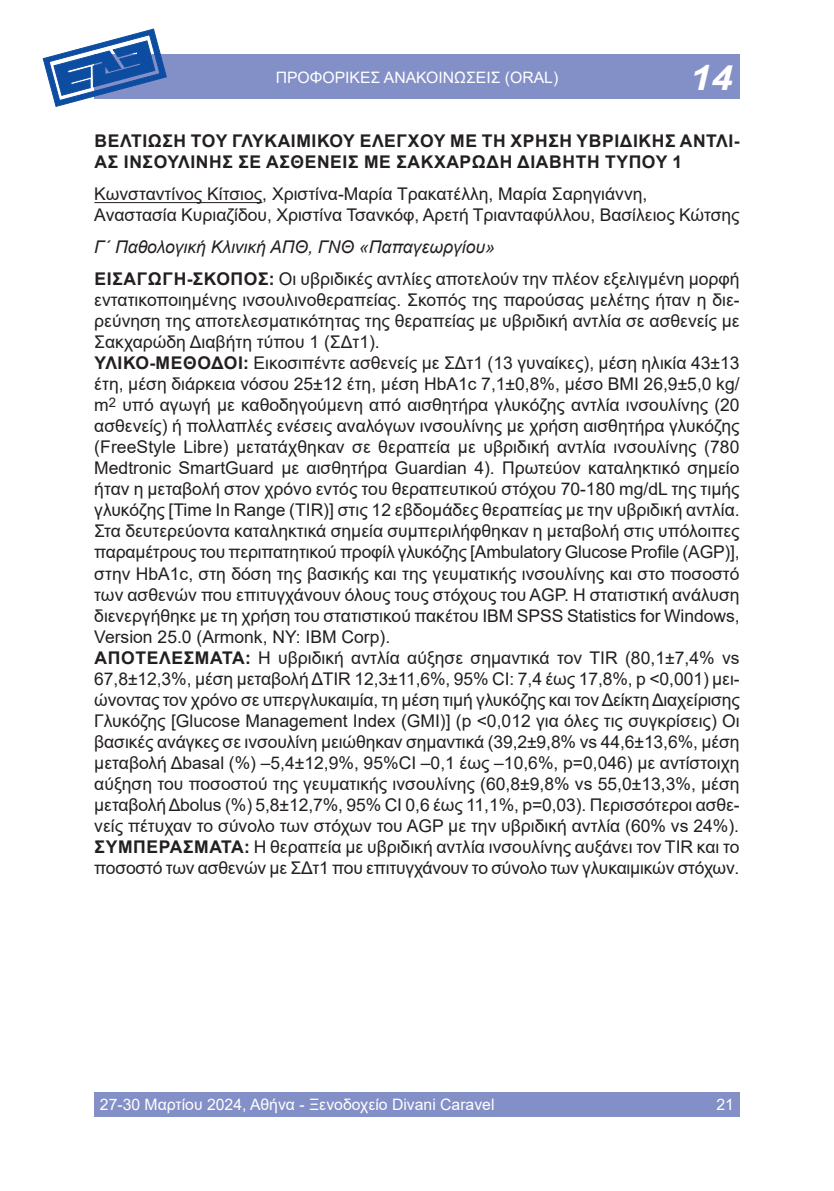
<style>
.page{position:relative;width:834px;height:1191px;background:#fff}
.page>*{position:absolute;margin:0;border:0;box-sizing:border-box;transform-origin:0 0}
.t1{font:italic 700 35px "Arial";color:#fff;scale:1.1 1}
.body_text_1st_par{font:17.5px/21px "Arial";color:#231f20;text-align:justify}
.names{font:17.5px "Arial";color:#231f20}
.titlos{font:700 17.5px/21px "Arial";letter-spacing:.035em;color:#231f20}
.nosokomeio{font:italic 17.5px "Arial";color:#231f20}
.t2{font:15.75px "Arial";color:#fff}
.s1{font-weight:700}
</style>
<div class="page">
<div style="left:94px;top:1091px;width:645px;height:25px;background:#838fc7"></div>
<div style="left:94px;top:55px;width:645px;height:44px;background:#838fc7"></div>
<svg style="left:43px;top:29px;width:124px;height:78px"></svg>
<hr style="left:94px;top:202px;width:168px;height:1px;background:#231f20">
<p class="t2" style="left:276px;top:66px;width:284px">ΠΡΟΦΟΡΙΚΕΣ ΑΝΑΚΟΙΝΩΣΕΙΣ (ORAL)</p>
<p class="t1" style="left:689px;top:54px;width:40px">14</p>
<p class="titlos" style="left:95px;top:130px;width:646px">ΒΕΛΤΙΩΣΗ ΤΟΥ ΓΛΥΚΑΙΜΙΚΟΥ ΕΛΕΓΧΟΥ ΜΕ ΤΗ ΧΡΗΣΗ ΥΒΡΙΔΙΚΗΣ ΑΝΤΛΙ-<br>ΑΣ ΙΝΣΟΥΛΙΝΗΣ ΣΕ ΑΣΘΕΝΕΙΣ ΜΕ ΣΑΚΧΑΡΩΔΗ ΔΙΑΒΗΤΗ ΤΥΠΟΥ 1</p>
<p class="names" style="left:94px;top:182px;width:554px">Κωνσταντίνος Κίτσιος, Χριστίνα-Μαρία Τρακατέλλη, Μαρία Σαρηγιάννη,</p>
<p class="names" style="left:94px;top:203px;width:646px">Αναστασία Κυριαζίδου, Χριστίνα Τσανκόφ, Αρετή Τριανταφύλλου, Βασίλειος Κώτσης</p>
<p class="nosokomeio" style="left:94px;top:236px;width:402px">Γ΄ Παθολογική Κλινική ΑΠΘ, ΓΝΘ «Παπαγεωργίου»</p>
<p class="body_text_1st_par" style="left:94px;top:269px;width:646px"><span class="s1">ΕΙΣΑΓΩΓΗ-ΣΚΟΠΟΣ:</span> Οι υβριδικές αντλίες αποτελούν την πλέον εξελιγμένη μορφή εντατικοποιημένης ινσουλινοθεραπείας. Σκοπός της παρούσας μελέτης ήταν η διε&shy;ρεύνηση της αποτελεσματικότητας της θεραπείας με υβριδική αντλία σε ασθενείς με Σακχαρώδη Διαβήτη τύπου 1 (ΣΔτ1).</p>
<p class="body_text_1st_par" style="left:94px;top:353px;width:646px"><span class="s1">ΥΛΙΚΟ-ΜΕΘΟΔΟΙ:</span> Εικοσιπέντε ασθενείς με ΣΔτ1 (13 γυναίκες), μέση ηλικία 43±13 έτη, μέση διάρκεια νόσου 25±12 έτη, μέση HbA1c 7,1±0,8%, μέσο BMI 26,9±5,0 kg/ m<sup>2</sup> υπό αγωγή με καθοδηγούμενη από αισθητήρα γλυκόζης αντλία ινσουλίνης (20 ασθενείς) ή πολλαπλές ενέσεις αναλόγων ινσουλίνης με χρήση αισθητήρα γλυκόζης (FreeStyle Libre) μετατάχθηκαν σε θεραπεία με υβριδική αντλία ινσουλίνης (780<br>Medtronic SmartGuard με αισθητήρα Guardian 4). Πρωτεύον καταληκτικό σημείο ήταν η μεταβολή στον χρόνο εντός του θεραπευτικού στόχου 70-180 mg/dL της τιμής γλυκόζης [Time In Range (TIR)] στις 12 εβδομάδες θεραπείας με την υβριδική αντλία.<br>Στα δευτερεύοντα καταληκτικά σημεία συμπεριλήφθηκαν η μεταβολή στις υπόλοιπες παραμέτρους του περιπατητικού προφίλ γλυκόζης [Ambulatory Glucose Profile (AGP)], στην HbA1c, στη δόση της βασικής και της γευματικής ινσουλίνης και στο ποσοστό των ασθενών που επιτυγχάνουν όλους τους στόχους του AGP. Η στατιστική ανάλυση διενεργήθηκε με τη χρήση του στατιστικού πακέτου IBM SPSS Statistics for Windows, Version 25.0 (Armonk, NY: IBM Corp).</p>
<p class="body_text_1st_par" style="left:94px;top:647px;width:647px"><span class="s1">ΑΠΟΤΕΛΕΣΜΑΤΑ:</span> Η υβριδική αντλία αύξησε σημαντικά τον TIR (80,1±7,4% vs 67,8±12,3%, μέση μεταβολή ΔTIR 12,3±11,6%, 95% CI: 7,4 έως 17,8%, p &lt;0,001) μει&shy;ώνοντας τον χρόνο σε υπεργλυκαιμία, τη μέση τιμή γλυκόζης και τον Δείκτη Διαχείρισης Γλυκόζης [Glucose Management Index (GMI)] (p &lt;0,012 για όλες τις συγκρίσεις) Οι βασικές ανάγκες σε ινσουλίνη μειώθηκαν σημαντικά (39,2±9,8% vs 44,6±13,6%, μέση μεταβολή Δbasal (%) –5,4±12,9%, 95%CI –0,1 έως –10,6%, p=0,046) με αντίστοιχη αύξηση του ποσοστού της γευματικής ινσουλίνης (60,8±9,8% vs 55,0±13,3%, μέση μεταβολή Δbolus (%) 5,8±12,7%, 95% CI 0,6 έως 11,1%, p=0,03). Περισσότεροι ασθε&shy;νείς πέτυχαν το σύνολο των στόχων του AGP με την υβριδική αντλία (60% vs 24%).</p>
<p class="body_text_1st_par" style="left:94px;top:836px;width:646px"><span class="s1">ΣΥΜΠΕΡΑΣΜΑΤΑ:</span> Η θεραπεία με υβριδική αντλία ινσουλίνης αυξάνει τον TIR και το ποσοστό των ασθενών με ΣΔτ1 που επιτυγχάνουν το σύνολο των γλυκαιμικών στόχων.</p>
<p class="t2" style="left:100px;top:1093px;width:396px">27-30 Μαρτίου 2024, Αθήνα - Ξενοδοχείο Divani Caravel</p>
<p class="t2" style="left:716px;top:1093px;width:19px">21</p>
</div>
